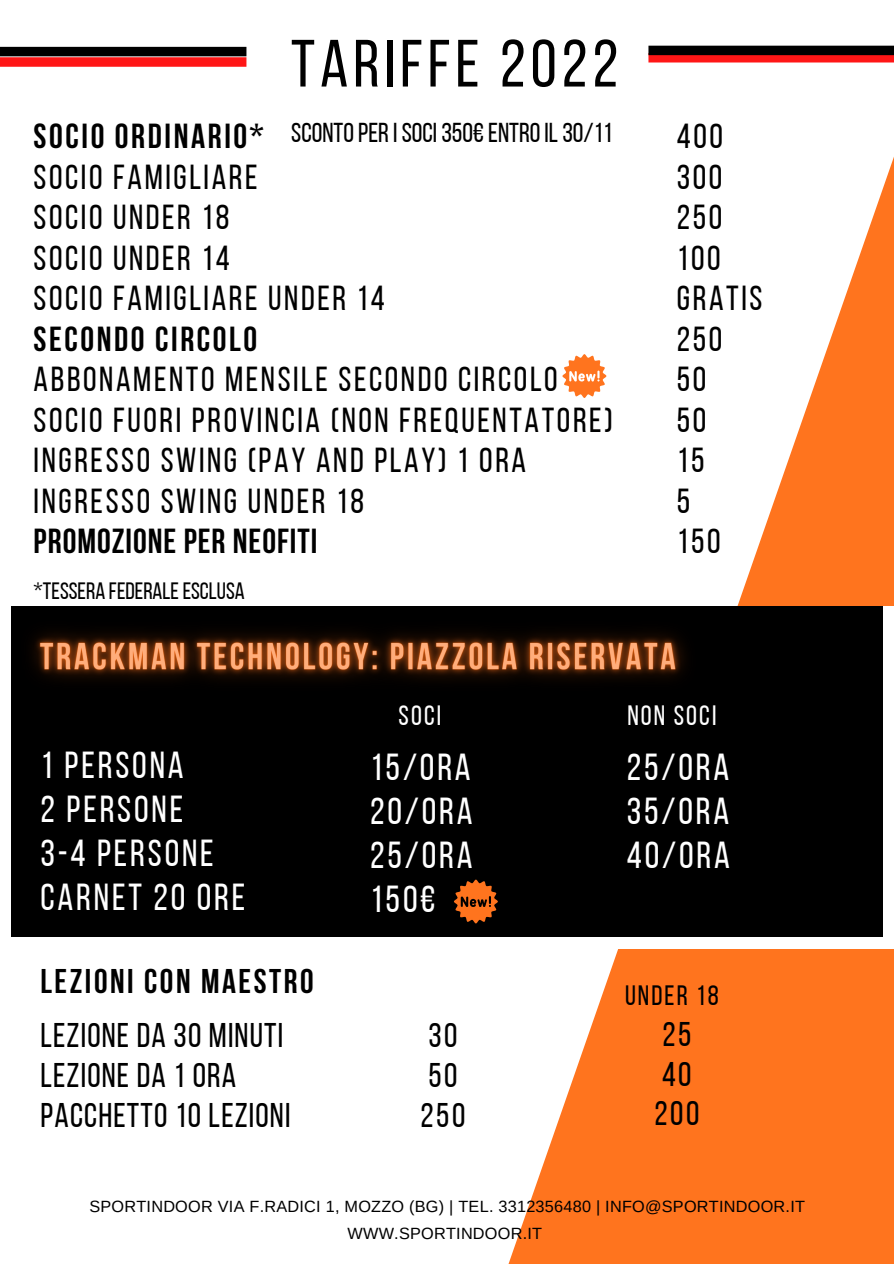
<style>
.page{position:relative;width:894px;height:1264px;background:#fff}
.page>*{position:absolute;margin:0;border:0;box-sizing:border-box;transform-origin:0 0}
.t1{font:66.6px "Bebas Neue";letter-spacing:.075em;color:#000}
.t2{font:37.5px "Bebas Neue";letter-spacing:.075em;color:#fff}
.t3{font:34.65px "Bebas Neue";letter-spacing:.075em;color:#000}
.t4{font:700 34.65px "Bebas Neue";letter-spacing:.075em;color:#000}
.t5{font:700 34.65px "Bebas Neue";letter-spacing:.03em;color:#000}
.t6{font:34.2px "Bebas Neue";letter-spacing:.035em;color:#000}
.t7{font:700 34.2px "Bebas Neue";letter-spacing:.075em;color:#000}
.t8{font:27.9px "Bebas Neue";letter-spacing:.075em;color:#fff}
.t9{font:27.9px "Bebas Neue";letter-spacing:.075em;color:#000}
.t10{font:27.3px "Bebas Neue";color:#000}
.t11{font:23.55px "Bebas Neue";color:#000}
.t12{font:16.2px/27.3px "Arimo";letter-spacing:.015em;color:#000;text-align:center}
</style>
<div class="page">
<svg style="left:509px;top:62px;width:384px;height:1201px"></svg>
<div style="left:0;top:606px;width:893px;height:342px;background:#fff"></div>
<div style="left:11px;top:606px;width:871px;height:330px;background:#000"></div>
<svg style="left:648px;top:46px;width:245px;height:16px"></svg>
<svg style="left:0;top:47px;width:246px;height:20px"></svg>
<svg style="left:454px;top:879px;width:43px;height:44px"></svg>
<svg style="left:562px;top:354px;width:44px;height:44px"></svg>
<img style="left:32px;top:601px;width:694px;height:79px">
<p class="t1" style="left:291px;top:37px;width:329px">TARIFFE 2022</p>
<p class="t10" style="left:291px;top:122px;width:322px">SCONTOPERI SOCI 350€ENTROIL30/11</p>
<p class="t4" style="left:34px;top:122px;width:231px">SOCIO ORDINARIO*</p>
<p class="t3" style="left:34px;top:162px;width:225px">SOCIO FAMIGLIARE</p>
<p class="t3" style="left:34px;top:203px;width:197px">SOCIO UNDER 18</p>
<p class="t3" style="left:34px;top:243px;width:197px">SOCIO UNDER 14</p>
<p class="t3" style="left:34px;top:284px;width:352px">SOCIO FAMIGLIARE UNDER 14</p>
<p class="t4" style="left:34px;top:325px;width:225px">SECONDO CIRCOLO</p>
<p class="t3" style="left:34px;top:365px;width:525px">ABBONAMENTO MENSILE SECONDO CIRCOLO</p>
<p class="t3" style="left:34px;top:406px;width:580px">SOCIO FUORI PROVINCIA (NON FREQUENTATORE)</p>
<p class="t3" style="left:34px;top:446px;width:494px">INGRESSO SWING (PAY AND PLAY) 1 ORA</p>
<p class="t3" style="left:34px;top:487px;width:332px">INGRESSO SWING UNDER 18</p>
<p class="t5" style="left:34px;top:527px;width:285px">PROMOZIONE PER NEOFITI</p>
<p class="t11" style="left:34px;top:581px;width:212px">*TESSERA FEDERALEESCLUSA</p>
<p class="t3" style="left:676px;top:122px;width:48px">400</p>
<p class="t3" style="left:676px;top:162px;width:47px">300</p>
<p class="t3" style="left:676px;top:203px;width:47px">250</p>
<p class="t3" style="left:676px;top:243px;width:45px">100</p>
<p class="t3" style="left:676px;top:284px;width:87px">GRATIS</p>
<p class="t3" style="left:676px;top:325px;width:47px">250</p>
<p class="t3" style="left:676px;top:365px;width:31px">50</p>
<p class="t3" style="left:676px;top:406px;width:31px">50</p>
<p class="t3" style="left:676px;top:446px;width:29px">15</p>
<p class="t3" style="left:676px;top:487px;width:15px">5</p>
<p class="t3" style="left:676px;top:527px;width:45px">150</p>
<p class="t2" style="left:40px;top:750px;width:145px">1 PERSONA</p>
<p class="t2" style="left:40px;top:794px;width:144px">2 PERSONE</p>
<p class="t2" style="left:40px;top:837px;width:175px">3-4 PERSONE</p>
<p class="t2" style="left:40px;top:881px;width:206px">CARNET 20 ORE</p>
<p class="t7" style="left:40px;top:967px;width:274px">LEZIONI CON MAESTRO</p>
<p class="t6" style="left:40px;top:1021px;width:244px">LEZIONE DA 30 MINUTI</p>
<p class="t6" style="left:40px;top:1061px;width:197px">LEZIONE DA 1 ORA</p>
<p class="t6" style="left:40px;top:1101px;width:251px">PACCHETTO 10 LEZIONI</p>
<p class="t8" style="left:398px;top:703px;width:44px">SOCI</p>
<p class="t8" style="left:627px;top:704px;width:90px">NON SOCI</p>
<p class="t2" style="left:370px;top:751px;width:102px">15/ORA</p>
<p class="t2" style="left:370px;top:795px;width:104px">20/ORA</p>
<p class="t2" style="left:370px;top:839px;width:104px">25/ORA</p>
<p class="t2" style="left:370px;top:883px;width:67px">150€</p>
<p class="t6" style="left:428px;top:1021px;width:31px">30</p>
<p class="t6" style="left:428px;top:1061px;width:31px">50</p>
<p class="t6" style="left:420px;top:1101px;width:46px">250</p>
<p class="t2" style="left:626px;top:751px;width:104px">25/ORA</p>
<p class="t2" style="left:626px;top:795px;width:104px">35/ORA</p>
<p class="t2" style="left:626px;top:839px;width:105px">40/ORA</p>
<p class="t9" style="left:624px;top:984px;width:95px">UNDER 18</p>
<p class="t6" style="left:662px;top:1020px;width:30px">25</p>
<p class="t6" style="left:662px;top:1059px;width:31px">40</p>
<p class="t6" style="left:654px;top:1099px;width:46px">200</p>
<p class="t12" style="left:89px;top:1192px;width:717px">SPORTINDOOR VIA F.RADICI 1, MOZZO (BG) | TEL. 3312356480 | INFO@SPORTINDOOR.IT<br>WWW.SPORTINDOOR.IT</p>
</div>
